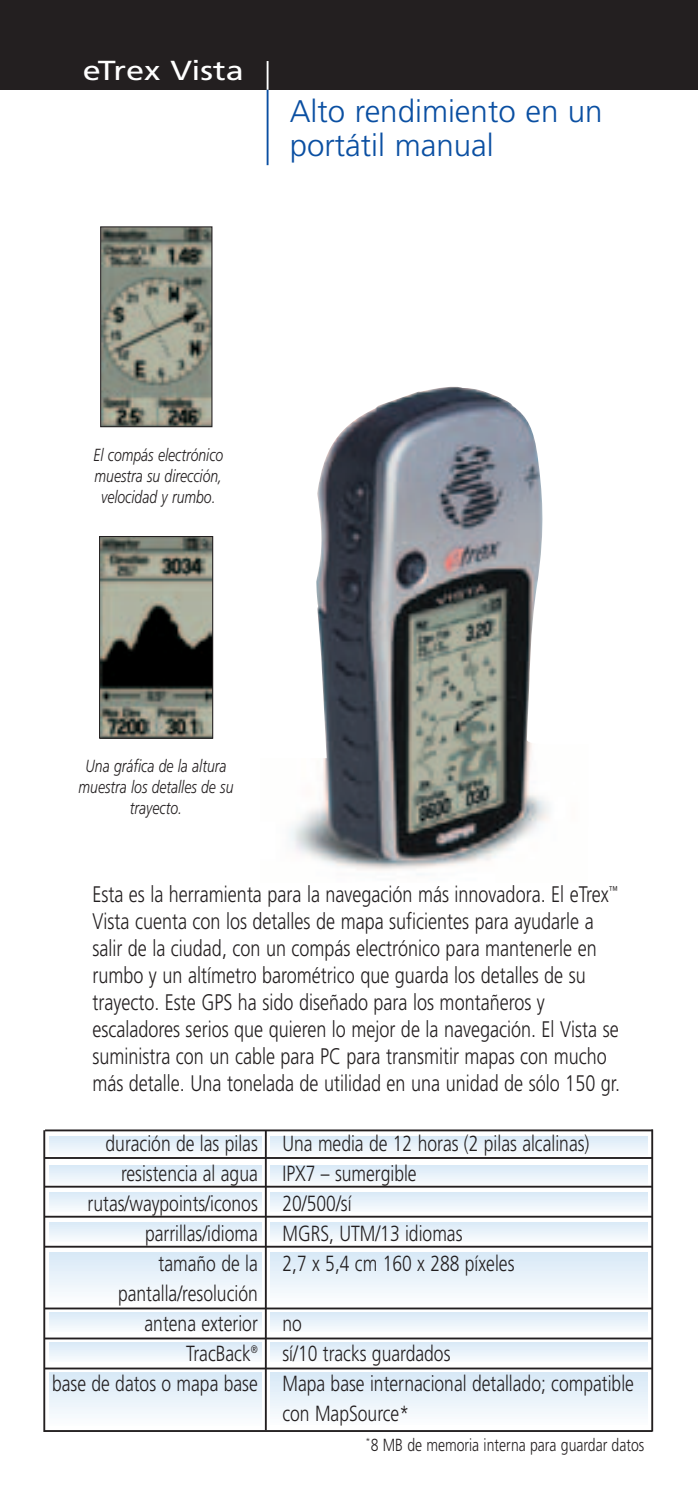
<style>
.page{position:relative;width:698px;height:1488px;background:#fff}
.page>*{position:absolute;margin:0;border:0;box-sizing:border-box;transform-origin:0 0}
.t1{font:300 31.25px/34px "Frutiger";color:#0a4fa2}
.t2{font:27.5px "Frutiger";color:#fff;scale:1.18 1}
.t3{font:300 22.5px/27px "Frutiger";color:#231f20;scale:.8 1}
.t4{font:300 22px/30px "Frutiger";color:#231f20;scale:.8 1}
.t5{font:italic 300 17.5px/21px "Frutiger";color:#231f20;text-align:center;scale:.8 1}
.t6{font:300 17.5px "Frutiger";color:#231f20;scale:.8 1}
</style>
<div class="page">
<div style="left:3px;top:0;width:695px;height:90px;background:#231f20"></div>
<hr style="left:266px;top:61px;width:2px;height:29px;background:#fff">
<hr style="left:266px;top:90px;width:2px;height:75px;background:#0a4fa2">
<img style="left:289px;top:386px;width:260px;height:489px">
<div style="left:270px;top:1372px;width:377px;height:52px;background:linear-gradient(to bottom,#d7e8f6,#fbfcfe)"></div>
<div style="left:270px;top:1342px;width:377px;height:19px;background:linear-gradient(to right,#e8f2fa,#e8f2fa)"></div>
<div style="left:270px;top:1312px;width:377px;height:19px;background:linear-gradient(to right,#e8f2fa,#e8f2fa)"></div>
<div style="left:270px;top:1136px;width:377px;height:19px;background:linear-gradient(to right,#e8f2fa,#e8f2fa)"></div>
<div style="left:270px;top:1252px;width:377px;height:51px;background:linear-gradient(to bottom,#d7e8f6,#fcfdfe)"></div>
<div style="left:270px;top:1222px;width:377px;height:19px;background:linear-gradient(to right,#e9f2fa,#e9f2fa)"></div>
<div style="left:270px;top:1192px;width:377px;height:19px;background:linear-gradient(to right,#e8f2fa,#e8f2fa)"></div>
<div style="left:270px;top:1165px;width:377px;height:19px;background:linear-gradient(to right,#e8f2fa,#e8f2fa)"></div>
<div style="left:49px;top:1165px;width:212px;height:19px;background:linear-gradient(to right,#e8f2fa,#e8f2fa)"></div>
<div style="left:49px;top:1192px;width:212px;height:19px;background:linear-gradient(to right,#e9f3fa,#e9f3fa)"></div>
<div style="left:49px;top:1222px;width:212px;height:19px;background:linear-gradient(to right,#e8f2fa,#e8f2fa)"></div>
<div style="left:49px;top:1252px;width:212px;height:50px;background:linear-gradient(to bottom,#d7e8f6,#fbfcfe)"></div>
<div style="left:49px;top:1136px;width:212px;height:19px;background:linear-gradient(to right,#e8f2fa,#e8f2fa)"></div>
<div style="left:49px;top:1312px;width:212px;height:19px;background:linear-gradient(to right,#e9f3fa,#e9f3fa)"></div>
<div style="left:49px;top:1342px;width:212px;height:19px;background:linear-gradient(to right,#e8f2fa,#e8f2fa)"></div>
<div style="left:49px;top:1372px;width:212px;height:53px;background:linear-gradient(to bottom,#d7e8f6,#fcfdfe)"></div>
<hr style="left:265px;top:1130px;width:2px;height:300px;background:#231f20">
<hr style="left:43px;top:1130px;width:2px;height:301px;background:#231f20">
<hr style="left:651px;top:1129px;width:2px;height:302px;background:#231f20">
<hr style="left:44px;top:1157px;width:608px;height:2px;background:#231f20">
<hr style="left:45px;top:1129px;width:608px;height:2px;background:#231f20">
<hr style="left:44px;top:1185px;width:608px;height:2px;background:#231f20">
<hr style="left:44px;top:1215px;width:608px;height:2px;background:#231f20">
<hr style="left:44px;top:1245px;width:608px;height:2px;background:#231f20">
<hr style="left:44px;top:1307px;width:608px;height:2px;background:#231f20">
<hr style="left:44px;top:1337px;width:608px;height:2px;background:#231f20">
<hr style="left:44px;top:1367px;width:608px;height:2px;background:#231f20">
<hr style="left:44px;top:1430px;width:608px;height:1px;background:#231f20">
<img style="left:102px;top:228px;width:108px;height:197px">
<div style="left:100px;top:226px;width:112px;height:201px;border:1px solid #231f20"></div>
<img style="left:101px;top:538px;width:110px;height:198px">
<div style="left:99px;top:536px;width:114px;height:202px;border:1px solid #231f20"></div>
<div style="left:0;top:0;width:22px;height:90px;background:#231f20"></div>
<p class="t2" style="left:83px;top:60px;width:138px">eTrex Vista</p>
<h1 class="t1" style="left:289px;top:97px;width:314px">Alto rendimiento en un portátil manual</h1>
<p class="t5" style="left:93px;top:445px;width:164px">El compás electrónico muestra su dirección, velocidad y rumbo.</p>
<p class="t5" style="left:79px;top:756px;width:195px">Una gráfica de la altura muestra los detalles de su trayecto.</p>
<p class="t3" style="left:92px;top:882px;width:661px">Esta es la herramienta para la navegación más innovadora. El eTrex<sup>™ </sup>Vista cuenta con los detalles de mapa suficientes para ayudarle a salir de la ciudad, con un compás electrónico para mantenerle en rumbo y un altímetro barométrico que guarda los detalles de su trayecto. Este GPS ha sido diseñado para los montañeros y escaladores serios que quieren lo mejor de la navegación. El Vista se suministra con un cable para PC para transmitir mapas con mucho más detalle. Una tonelada de utilidad en una unidad de sólo 150 gr.</p>
<p class="t4" style="left:282px;top:1129px;width:385px">Una media de 12 horas (2 pilas alcalinas)<br>IPX7 – sumergible<br>20/500/sí<br>MGRS, UTM/13 idiomas<br>2,7 x 5,4 cm 160 x 288 píxeles</p>
<p class="t4" style="left:52px;top:1129px;width:259px;text-align:right">duración de las pilas resistencia al agua rutas/waypoints/iconos parrillas/idioma<br>tamaño de la pantalla/resolución<br>antena exterior<br>TracBack<sup>®<br></sup>base de datos o mapa base</p>
<p class="t4" style="left:282px;top:1309px;width:441px">no<br>sí/10 tracks guardados<br>Mapa base internacional detallado; compatible con MapSource*</p>
<p class="t6" style="left:365px;top:1437px;width:350px"><sup>*</sup>8 MB de memoria interna para guardar datos</p>
</div>
